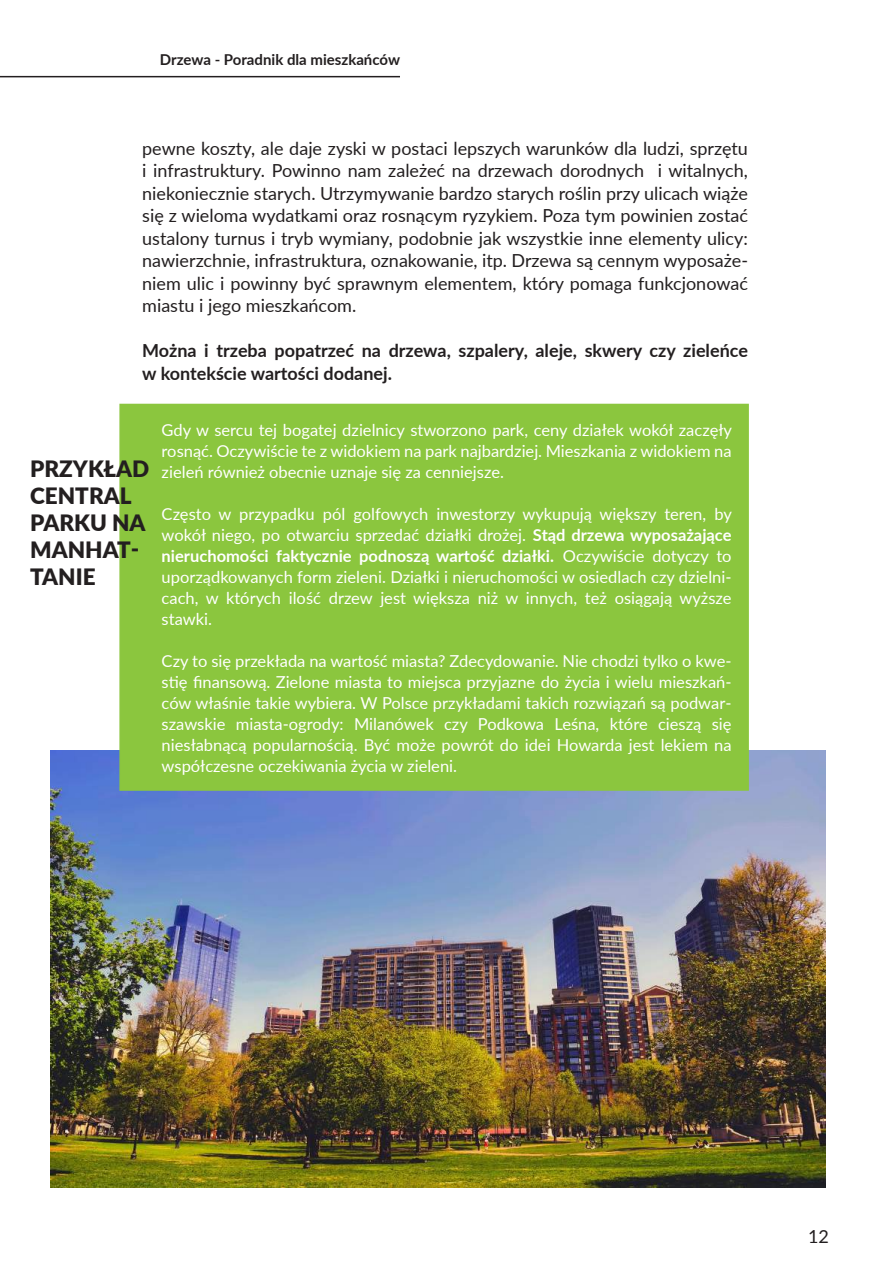
<style>
.page{position:relative;width:893px;height:1263px;background:#fff}
.page>*{position:absolute;margin:0;border:0;box-sizing:border-box;transform-origin:0 0}
.t1{font:900 22.5px/27px "Lato";color:#231f20}
.t2{font:18px/22.5px "Lato";color:#231f20;text-align:justify}
.t3{font:700 18px/22.5px "Lato";color:#231f20}
.t4{font:16.5px/21px "Lato";color:#fff;text-align:justify}
.t5{font:700 15px "Lato";color:#231f20}
.s1{font-weight:700}
</style>
<div class="page">
<img style="left:50px;top:750px;width:775px;height:437px">
<div style="left:119px;top:404px;width:630px;height:387px;background:#8bc63e;border:2px solid #8bc63e"></div>
<hr style="left:0;top:76px;width:400px;height:1px;background:#231f20">
<p class="t5" style="left:160px;top:48px;width:242px">Drzewa - Poradnik dla mieszkańców</p>
<p class="t2" style="left:142px;top:136px;width:607px">pewne koszty, ale daje zyski w postaci lepszych warunków dla ludzi, sprzętu i infrastruktury. Powinno nam zależeć na drzewach dorodnych i witalnych, niekoniecznie starych. Utrzymywanie bardzo starych roślin przy ulicach wiąże się z wieloma wydatkami oraz rosnącym ryzykiem. Poza tym powinien zostać ustalony turnus i tryb wymiany, podobnie jak wszystkie inne elementy ulicy: nawierzchnie, infrastruktura, oznakowanie, itp. Drzewa są cennym wyposaże&shy;niem ulic i powinny być sprawnym elementem, który pomaga funkcjonować miastu i jego mieszkańcom.</p>
<p class="t3" style="left:142px;top:338px;width:607px">Można i trzeba popatrzeć na drzewa, szpalery, aleje, skwery czy zieleńce w kontekście wartości dodanej.</p>
<h1 class="t1" style="left:30px;top:454px;width:121px">PRZYKŁAD<br>CENTRAL<br>PARKU NA<br>MANHAT-<br>TANIE</h1>
<p class="t4" style="left:162px;top:419px;width:572px">Gdy w sercu tej bogatej dzielnicy stworzono park, ceny działek wokół zaczęły rosnąć. Oczywiście te z widokiem na park najbardziej. Mieszkania z widokiem na zieleń również obecnie uznaje się za cenniejsze.</p>
<p class="t4" style="left:162px;top:503px;width:572px">Często w przypadku pól golfowych inwestorzy wykupują większy teren, by wokół niego, po otwarciu sprzedać działki drożej. <span class="s1">Stąd drzewa wyposażające nieruchomości faktycznie podnoszą wartość działki.</span> Oczywiście dotyczy to uporządkowanych form zieleni. Działki i nieruchomości w osiedlach czy dzielni&shy;cach, w których ilość drzew jest większa niż w innych, też osiągają wyższe stawki.</p>
<p class="t4" style="left:162px;top:650px;width:571px">Czy to się przekłada na wartość miasta? Zdecydowanie. Nie chodzi tylko o kwe&shy;stię finansową. Zielone miasta to miejsca przyjazne do życia i wielu mieszkań&shy;ców właśnie takie wybiera. W Polsce przykładami takich rozwiązań są podwar&shy;szawskie miasta-ogrody: Milanówek czy Podkowa Leśna, które cieszą się niesłabnącą popularnością. Być może powrót do idei Howarda jest lekiem na współczesne oczekiwania życia w zieleni.</p>
<p class="t2" style="left:808px;top:1224px;width:22px">12</p>
</div>
